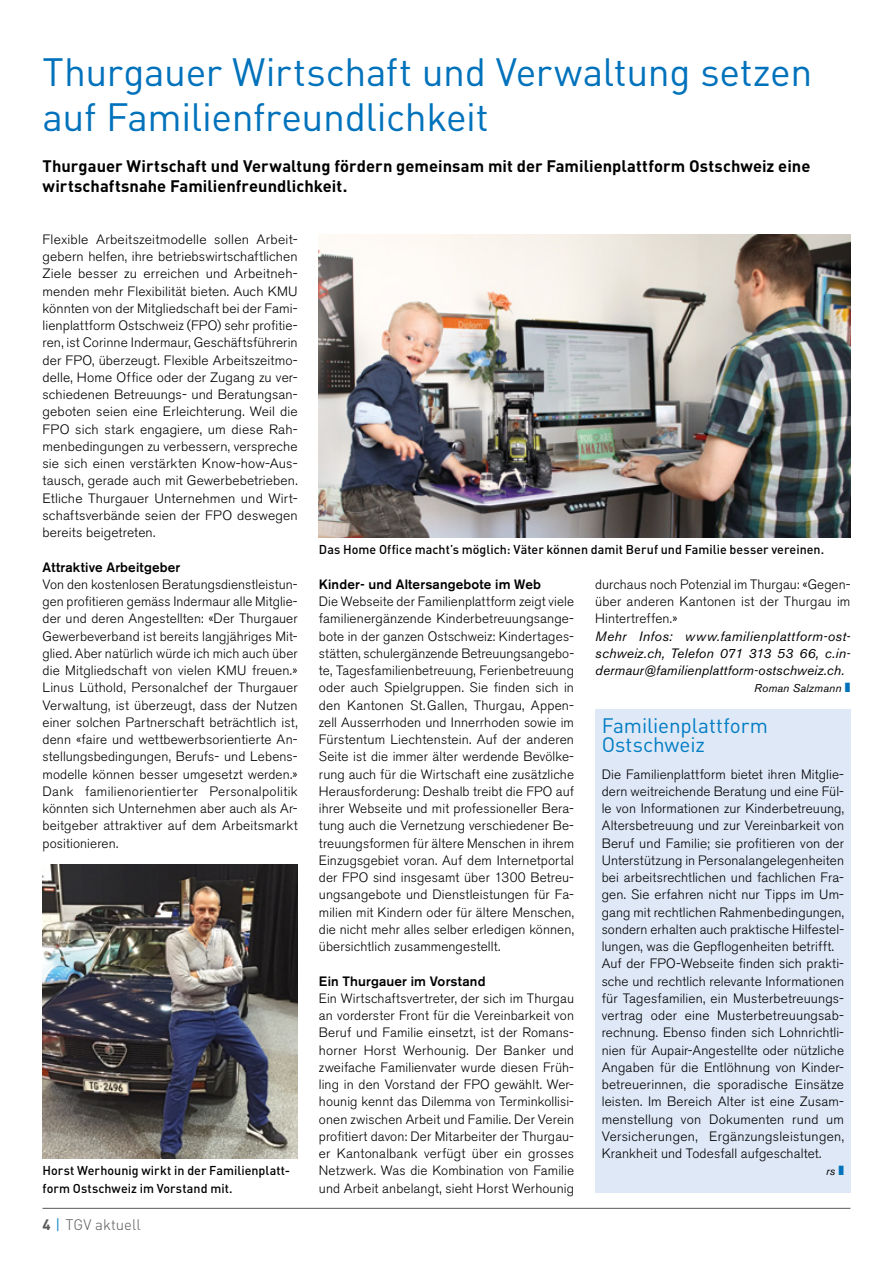
<style>
.page{position:relative;width:893px;height:1263px;background:#fff}
.page>*{position:absolute;margin:0;border:0;box-sizing:border-box;transform-origin:0 0}
.t1{font:39px/45px "DIN";letter-spacing:-.01em;color:#0072bb}
.t2{font:20.7px/19.5px "DIN";letter-spacing:-.005em;color:#007dc3}
.t3{font:700 16.5px/19.8px "DIN";letter-spacing:.005em;color:#000}
.t4{font:300 15px "DIN";color:#575756}
.t5{font:300 13.5px/17.2px "Akzidenz Grotesk BQ";letter-spacing:.01em;color:#000;text-align:justify}
.t6{font:italic 13.5px/17.2px "Akzidenz Grotesk BQ";letter-spacing:.01em;color:#000;text-align:justify}
.t7{font:500 13.5px "Akzidenz Grotesk BQ";letter-spacing:.01em;color:#000}
.t8{font:500 12.75px/17.2px "DIN";letter-spacing:.005em;color:#000}
.t9{font:italic 11.25px "Akzidenz Grotesk BQ";letter-spacing:.02em;color:#000}
.s1{font-weight:700}
.s2{font-weight:400;color:#1189ca}
</style>
<div class="page">
<hr style="left:43px;top:1208px;width:807px;height:1px;background:#575756">
<div style="left:595px;top:710px;width:255px;height:483px;background:#dfe8f7"></div>
<img style="left:319px;top:235px;width:531px;height:302px">
<img style="left:43px;top:864px;width:255px;height:294px">
<h1 class="t1" style="left:43px;top:48px;width:771px">Thurgauer Wirtschaft und Verwaltung setzen auf Familienfreundlichkeit</h1>
<p class="t3" style="left:43px;top:155px;width:769px">Thurgauer Wirtschaft und Verwaltung fördern gemeinsam mit der Familienplattform Ostschweiz eine wirtschaftsnahe Familienfreundlichkeit.</p>
<p class="t5" style="left:43px;top:231px;width:257px">Flexible Arbeitszeitmodelle sollen Arbeit&shy;gebern helfen, ihre betriebswirtschaftlichen Ziele besser zu erreichen und Arbeitneh&shy;menden mehr Flexibilität bieten. Auch KMU könnten von der Mitgliedschaft bei der Fami&shy;lienplattform Ostschweiz (FPO) sehr profitie&shy;ren, ist Corinne Indermaur, Geschäftsführerin der FPO, überzeugt. Flexible Arbeitszeitmo&shy;delle, Home Office oder der Zugang zu ver&shy;schiedenen Betreuungs- und Beratungsan&shy;geboten seien eine Erleichterung. Weil die FPO sich stark engagiere, um diese Rah&shy;menbedingungen zu verbessern, verspreche sie sich einen verstärkten Know-how-Aus&shy;tausch, gerade auch mit Gewerbebetrieben.<br>Etliche Thurgauer Unternehmen und Wirt&shy;schaftsverbände seien der FPO deswegen bereits beigetreten.</p>
<p class="t7" style="left:43px;top:558px;width:139px">Attraktive Arbeitgeber</p>
<p class="t5" style="left:43px;top:576px;width:257px">Von den kostenlosen Beratungsdienstleistun&shy;gen profitieren gemäss Indermaur alle Mitglie&shy;der und deren Angestellten: «Der Thurgauer Gewerbeverband ist bereits langjähriges Mit&shy;glied. Aber natürlich würde ich mich auch über die Mitgliedschaft von vielen KMU freuen.» Linus Lüthold, Personalchef der Thurgauer Verwaltung, ist überzeugt, dass der Nutzen einer solchen Partnerschaft beträchtlich ist, denn «faire und wettbewerbsorientierte An&shy;stellungsbedingungen, Berufs- und Lebens&shy;modelle können besser umgesetzt werden.» Dank familienorientierter Personalpolitik könnten sich Unternehmen aber auch als Ar&shy;beitgeber attraktiver auf dem Arbeitsmarkt positionieren.</p>
<p class="t7" style="left:319px;top:576px;width:224px">Kinder- und Altersangebote im Web</p>
<p class="t8" style="left:319px;top:541px;width:507px">Das Home Office macht’s möglich: Väter können damit Beruf und Familie besser vereinen.</p>
<p class="t5" style="left:595px;top:576px;width:257px">durchaus noch Potenzial im Thurgau: «Gegen&shy;über anderen Kantonen ist der Thurgau im Hintertreffen.»</p>
<p class="t6" style="left:595px;top:627px;width:257px">Mehr Infos: www.familienplattform-ost&shy;schweiz.ch, Telefon 071 313 53 66, c.in&shy;dermaur@familienplattform-ostschweiz.ch.</p>
<p class="t9" style="left:754px;top:682px;width:89px">Roman Salzmann</p>
<p class="t5" style="left:319px;top:593px;width:257px">Die Webseite der Familienplattform zeigt viele familienergänzende Kinderbetreuungsange&shy;bote in der ganzen Ostschweiz: Kindertages&shy;stätten, schulergänzende Betreuungsangebo&shy;te, Tagesfamilienbetreuung, Ferienbetreuung oder auch Spielgruppen. Sie finden sich in den Kantonen St.Gallen, Thurgau, Appen&shy;zell Ausserrhoden und Innerrhoden sowie im Fürstentum Liechtenstein. Auf der anderen Seite ist die immer älter werdende Bevölke&shy;rung auch für die Wirtschaft eine zusätzliche Herausforderung: Deshalb treibt die FPO auf ihrer Webseite und mit professioneller Bera&shy;tung auch die Vernetzung verschiedener Be&shy;treuungsformen für ältere Menschen in ihrem Einzugsgebiet voran. Auf dem Internetportal der FPO sind insgesamt über 1300 Betreu&shy;ungsangebote und Dienstleistungen für Fa&shy;milien mit Kindern oder für ältere Menschen, die nicht mehr alles selber erledigen können, übersichtlich zusammengestellt.</p>
<p class="t7" style="left:319px;top:973px;width:168px">Ein Thurgauer im Vorstand</p>
<p class="t5" style="left:319px;top:990px;width:257px">Ein Wirtschaftsvertreter, der sich im Thurgau an vorderster Front für die Vereinbarkeit von Beruf und Familie einsetzt, ist der Romans&shy;horner Horst Werhounig. Der Banker und zweifache Familienvater wurde diesen Früh&shy;ling in den Vorstand der FPO gewählt. Wer&shy;hounig kennt das Dilemma von Terminkollisi&shy;onen zwischen Arbeit und Familie. Der Verein profitiert davon: Der Mitarbeiter der Thurgau&shy;er Kantonalbank verfügt über ein grosses Netzwerk. Was die Kombination von Familie und Arbeit anbelangt, sieht Horst Werhounig</p>
<h2 class="t2" style="left:602px;top:715px;width:168px">Familienplattform<br>Ostschweiz</h2>
<p class="t5" style="left:602px;top:766px;width:244px;text-align:left">Die Familienplattform bietet ihren Mitglie&shy;dern weitreichende Beratung und eine Fül&shy;le von Informationen zur Kinderbetreuung, Altersbetreuung und zur Vereinbarkeit von Beruf und Familie; sie profitieren von der Unterstützung in Personalangelegenheiten bei arbeitsrechtlichen und fachlichen Fra&shy;gen. Sie erfahren nicht nur Tipps im Um&shy;gang mit rechtlichen Rahmenbedingungen, sondern erhalten auch praktische Hilfestel&shy;lungen, was die Gepflogenheiten betrifft.<br>Auf der FPO-Webseite finden sich prakti&shy;sche und rechtlich relevante Informationen für Tagesfamilien, ein Musterbetreuungs&shy;vertrag oder eine Musterbetreuungsab&shy;rechnung. Ebenso finden sich Lohnrichtli&shy;nien für Aupair-Angestellte oder nützliche Angaben für die Entlöhnung von Kinder&shy;betreuerinnen, die sporadische Einsätze leisten. Im Bereich Alter ist eine Zusam&shy;menstellung von Dokumenten rund um Versicherungen, Ergänzungsleistungen, Krankheit und Todesfall aufgeschaltet.</p>
<p class="t9" style="left:826px;top:1165px;width:11px">rs</p>
<p class="t8" style="left:43px;top:1162px;width:249px">Horst Werhounig wirkt in der Familienplatt&shy;form Ostschweiz im Vorstand mit.</p>
<p class="t4" style="left:43px;top:1215px;width:100px"><span class="s1">4</span> <span class="s2">|</span> TGV aktuell</p>
</div>
